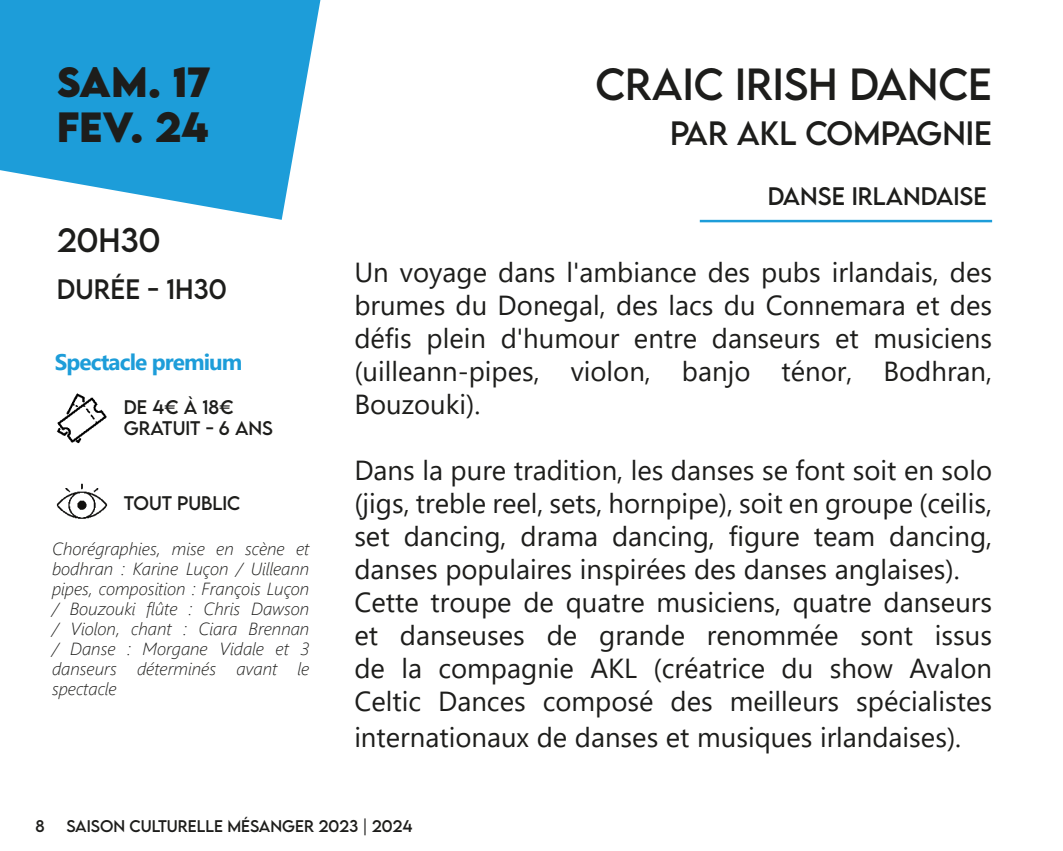
<style>
.page{position:relative;width:1063px;height:851px;background:#fff}
.page>*{position:absolute;margin:0;border:0;box-sizing:border-box;transform-origin:0 0}
.t1{font:40px "LEMONMILK";color:#1d1d1b}
.t2{font:700 37.5px "LEMONMILK";color:#1d1d1b}
.t3{font:30px "LEMONMILK";color:#1d1d1b}
.t4{font:27.5px/33px "Segoe UI";color:#1d1d1b;text-align:justify}
.t5{font:25px "LEMONMILK";color:#1d1d1b}
.t6{font:700 22.5px "Segoe UI";letter-spacing:-.04em;color:#1d9dd9}
.t7{font:22.5px "LEMONMILK";color:#1d1d1b}
.t8{font:italic 300 17.5px/20px "Segoe UI";color:#1d1d1b;text-align:justify}
.t9{font:17.5px "LEMONMILK";color:#1d1d1b}
.t10{font:15px "LEMONMILK";color:#1d1d1b}
</style>
<div class="page">
<svg style="left:0;top:0;width:320px;height:220px;fill:#1d9dd9"></svg>
<hr style="left:700px;top:220px;width:292px;height:2px;background:#1d9dd9">
<img style="left:56px;top:393px;width:52px;height:126px">
<p class="t2" style="left:57px;top:57px;width:155px">SAM. 17</p>
<p class="t2" style="left:57px;top:102px;width:154px">FEV. 24</p>
<p class="t3" style="left:57px;top:221px;width:105px">20H30</p>
<p class="t5" style="left:57px;top:273px;width:171px">DURÉE - 1H30</p>
<p class="t6" style="left:55px;top:340px;width:189px">Spectacle premium</p>
<p class="t9" style="left:124px;top:396px;width:111px">DE 4€ À 18€</p>
<p class="t9" style="left:124px;top:417px;width:151px">GRATUIT - 6 ANS</p>
<p class="t9" style="left:124px;top:491px;width:117px">TOUT PUBLIC</p>
<p class="t8" style="left:52px;top:536px;width:259px">Chorégraphies, mise en scène et bodhran : Karine Luçon / Uilleann pipes, composition : François Luçon / Bouzouki flûte : Chris Dawson / Violon, chant : Ciara Brennan / Danse : Morgane Vidale et 3 danseurs déterminés avant le spectacle</p>
<p class="t1" style="left:596px;top:58px;width:283px">CRAIC IRISH DAN</p>
<p class="t1" style="left:939px;top:58px;width:50px">CE</p>
<p class="t3" style="left:670px;top:114px;width:88px">PAR AKL</p>
<p class="t3" style="left:805px;top:114px;width:188px">COMPAGNIE</p>
<p class="t7" style="left:768px;top:181px;width:16px">DANSE</p>
<p class="t7" style="left:852px;top:181px;width:23px">IRLANDA</p>
<p class="t7" style="left:953px;top:181px;width:20px">ISE</p>
<p class="t4" style="left:354px;top:253px;width:639px">Un voyage dans l'ambiance des pubs irlandais, des brumes du Donegal, des lacs du Connemara et des défis plein d'humour entre danseurs et musiciens (uilleann-pipes, violon, banjo ténor, Bodhran, Bouzouki).</p>
<p class="t4" style="left:354px;top:451px;width:639px">Dans la pure tradition, les danses se font soit en solo (jigs, treble reel, sets, hornpipe), soit en groupe (ceilis, set dancing, drama dancing, figure team dancing, danses populaires inspirées des danses anglaises).</p>
<p class="t4" style="left:354px;top:583px;width:639px">Cette troupe de quatre musiciens, quatre danseurs et danseuses de grande renommée sont issus de la compagnie AKL (créatrice du show Avalon Celtic Dances composé des meilleurs spécialistes</p>
<p class="t4" style="left:354px;top:718px;width:608px">internationaux de danses et musiques irlandaises).</p>
<p class="t10" style="left:35px;top:815px;width:11px">8</p>
<p class="t10" style="left:67px;top:815px;width:347px">SAISON CULTURELLE MÉSANGER 2023 | 2024</p>
</div>
